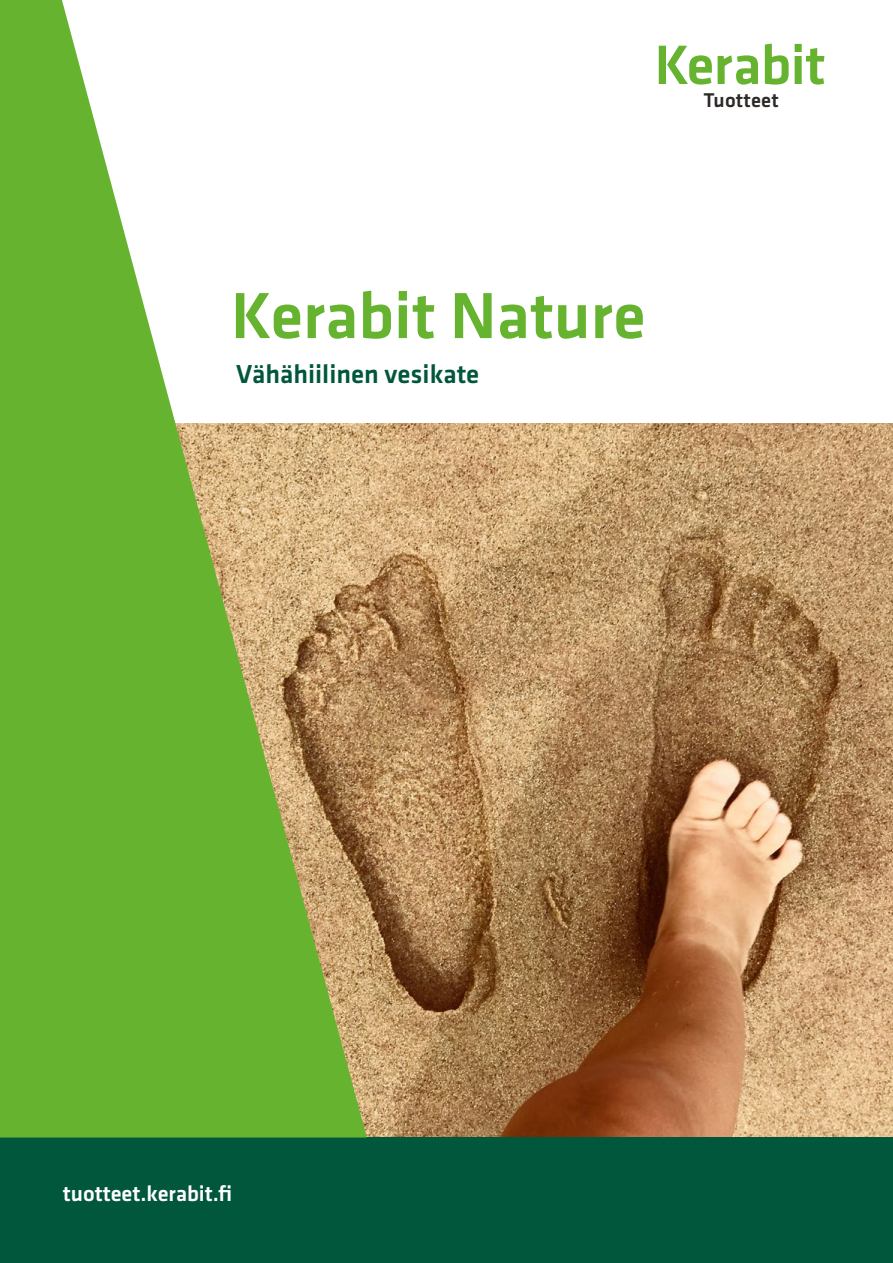
<style>
.page{position:relative;width:893px;height:1263px;background:#fff}
.page>*{position:absolute;margin:0;border:0;box-sizing:border-box;transform-origin:0 0}
.t1{font:500 67.5px "Klavika";color:#65b32e}
.t2{font:500 27px "Klavika";color:#00573c}
.t3{font:500 22.5px "Klavika";color:#fff}
.t4{font:500 20.7px "Klavika";letter-spacing:.01em;color:#2c2926}
</style>
<div class="page">
<img style="left:367px;top:423px;width:526px;height:714px">
<div style="left:0;top:1137px;width:893px;height:126px;background:#00573c"></div>
<svg style="left:0;top:0;width:367px;height:1137px;fill:#65b32e"></svg>
<svg style="left:659px;top:44px;width:165px;height:41px"></svg>
<p class="t4" style="left:703px;top:89px;width:77px">Tuotteet</p>
<h1 class="t1" style="left:231px;top:279px;width:416px">Kerabit Nature</h1>
<p class="t2" style="left:236px;top:359px;width:245px">Vähähiilinen vesikate</p>
<p class="t3" style="left:63px;top:1181px;width:171px">tuotteet.kerabit.fi</p>
</div>
